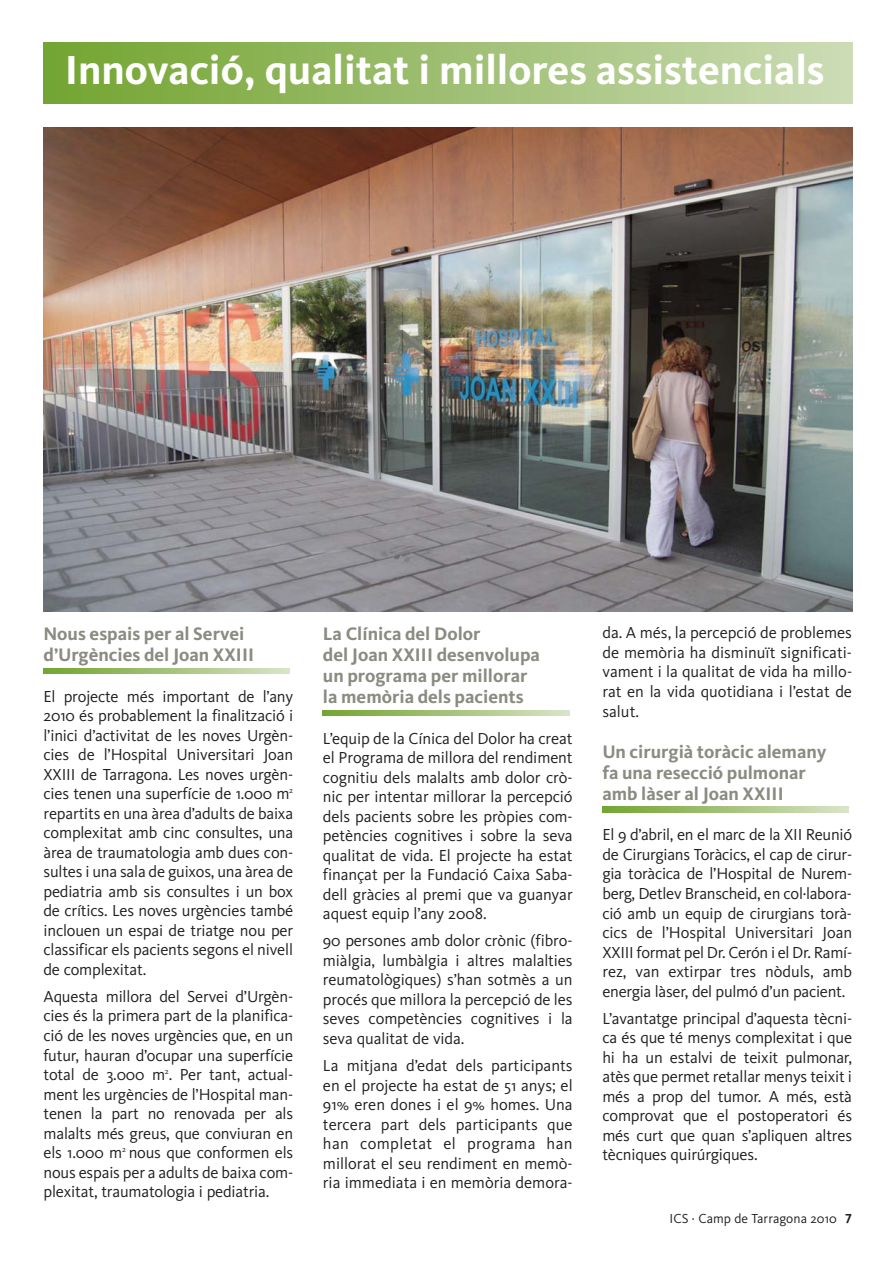
<style>
.page{position:relative;width:894px;height:1262px;background:#fff}
.page>*{position:absolute;margin:0;border:0;box-sizing:border-box;transform-origin:0 0}
.t1{font:700 42px "Kievit";color:#fff}
.t2{font:700 18.75px/21px "Kievit";color:#8b8b82}
.t3{font:16.5px/19.5px "Kievit";letter-spacing:-.005em;color:#231f20;text-align:justify}
.t4{font:13.5px "Kievit";letter-spacing:.005em;color:#231f20}
.s1{font-family:"Kievit Bold SC"}
</style>
<div class="page">
<img style="left:43px;top:43px;width:808px;height:61px">
<svg style="left:43px;top:668px;width:247px;height:6px"></svg>
<svg style="left:323px;top:710px;width:246px;height:6px"></svg>
<svg style="left:602px;top:807px;width:246px;height:5px"></svg>
<img style="left:43px;top:128px;width:808px;height:483px">
<h1 class="t1" style="left:65px;top:54px;width:761px">Innovació, qualitat i millores assistencials</h1>
<p class="t2" style="left:43px;top:625px;width:212px">Nous espais per al Servei d’Urgències del Joan XXIII</p>
<p class="t3" style="left:43px;top:688px;width:251px">El projecte més important de l’any 2010 és probablement la finalització i l’inici d’activitat de les noves Urgèn&shy;cies de l’Hospital Universitari Joan XXIII de Tarragona. Les noves urgèn&shy;cies tenen una superfície de 1.000 m<sup>2 </sup>repartits en una àrea d’adults de baixa complexitat amb cinc consultes, una àrea de traumatologia amb dues con&shy;sultes i una sala de guixos, una àrea de pediatria amb sis consultes i un box de crítics. Les noves urgències també inclouen un espai de triatge nou per classificar els pacients segons el nivell de complexitat.</p>
<p class="t3" style="left:43px;top:988px;width:251px">Aquesta millora del Servei d’Urgèn&shy;cies és la primera part de la planifica&shy;ció de les noves urgències que, en un futur, hauran d’ocupar una superfície total de 3.000 m<sup>2</sup>. Per tant, actual&shy;ment les urgències de l’Hospital man&shy;tenen la part no renovada per als malalts més greus, que conviuran en els 1.000 m<sup>2</sup> nous que conformen els nous espais per a adults de baixa com&shy;plexitat, traumatologia i pediatria.</p>
<p class="t2" style="left:323px;top:625px;width:218px">La Clínica del Dolor<br>del Joan XXIII desenvolupa un programa per millorar la memòria dels pacients</p>
<p class="t3" style="left:323px;top:730px;width:251px">L’equip de la Cínica del Dolor ha creat el Programa de millora del rendiment cognitiu dels malalts amb dolor crò&shy;nic per intentar millorar la percepció dels pacients sobre les pròpies com&shy;petències cognitives i sobre la seva qualitat de vida. El projecte ha estat finançat per la Fundació Caixa Saba&shy;dell gràcies al premi que va guanyar aquest equip l’any 2008.</p>
<p class="t3" style="left:323px;top:932px;width:251px">90 persones amb dolor crònic (fibro&shy;miàlgia, lumbàlgia i altres malalties reumatològiques) s’han sotmès a un procés que millora la percepció de les seves competències cognitives i la seva qualitat de vida.</p>
<p class="t3" style="left:323px;top:1057px;width:251px">La mitjana d’edat dels participants en el projecte ha estat de 51 anys; el 91% eren dones i el 9% homes. Una tercera part dels participants que han completat el programa han millorat el seu rendiment en memò&shy;ria immediata i en memòria demora-</p>
<p class="t3" style="left:602px;top:624px;width:251px">da. A més, la percepció de problemes de memòria ha disminuït significati&shy;vament i la qualitat de vida ha millo&shy;rat en la vida quotidiana i l’estat de salut.</p>
<p class="t2" style="left:602px;top:743px;width:225px">Un cirurgià toràcic alemany fa una resecció pulmonar amb làser al Joan XXIII</p>
<p class="t3" style="left:602px;top:826px;width:251px">El 9 d’abril, en el marc de la XII Reunió de Cirurgians Toràcics, el cap de cirur&shy;gia toràcica de l’Hospital de Nurem&shy;berg, Detlev Branscheid, en col·labora&shy;ció amb un equip de cirurgians torà&shy;cics de l’Hospital Universitari Joan XXIII format pel Dr. Cerón i el Dr. Ramí&shy;rez, van extirpar tres nòduls, amb energia làser, del pulmó d’un pacient.</p>
<p class="t3" style="left:602px;top:1009px;width:251px">L’avantatge principal d’aquesta tècni&shy;ca és que té menys complexitat i que hi ha un estalvi de teixit pulmonar, atès que permet retallar menys teixit i més a prop del tumor. A més, està comprovat que el postoperatori és més curt que quan s’apliquen altres tècniques quirúrgiques.</p>
<p class="t4" style="left:669px;top:1212px;width:184px">ICS · Camp de Tarragona 2010 <span class="s1">7</span></p>
</div>
